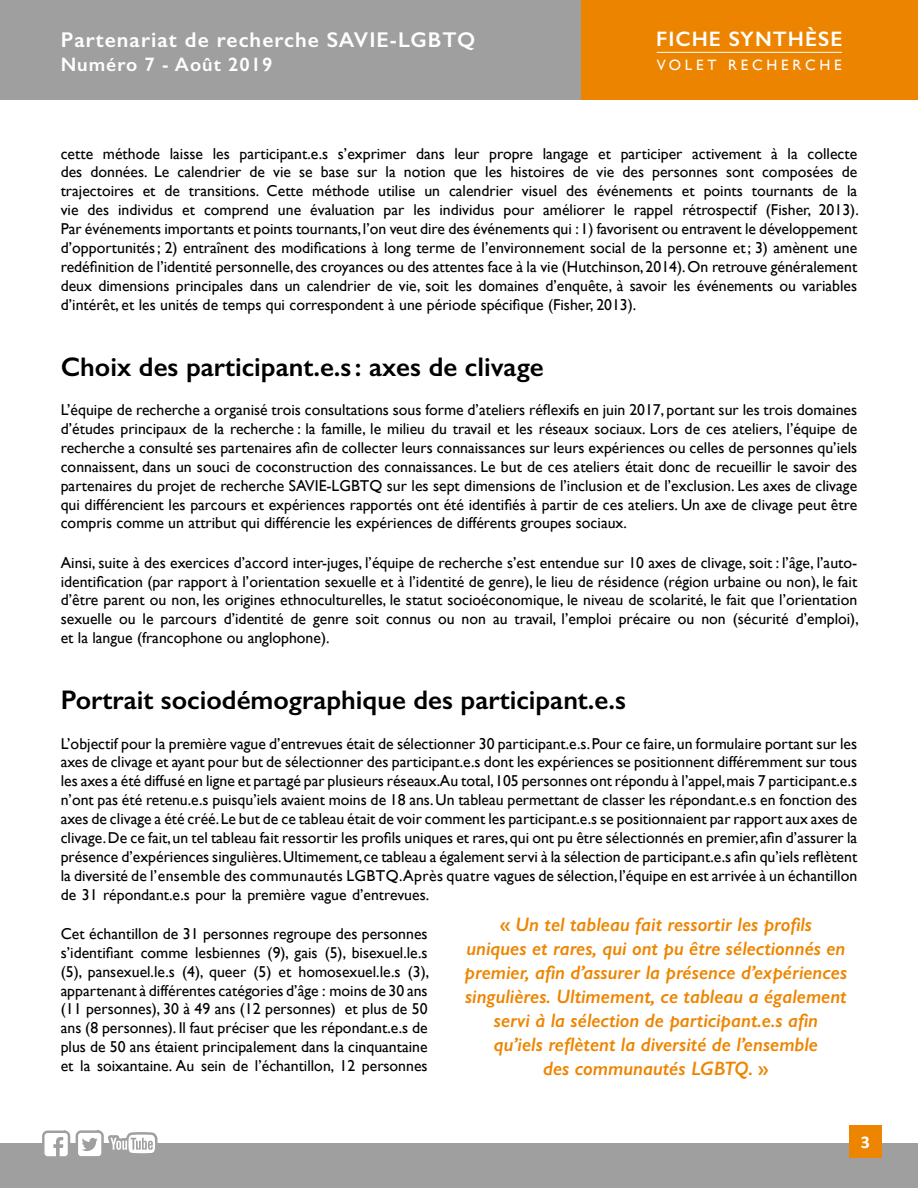
<style>
.page{position:relative;width:918px;height:1188px;background:#fff}
.page>*{position:absolute;margin:0;border:0;box-sizing:border-box;transform-origin:0 0}
.t1{font:600 27px "Gill Sans";color:#000}
.t2{font:600 21.45px "Gill Sans";letter-spacing:.05em;color:#fff}
.t3{font:600 21px "Gill Sans";letter-spacing:.05em;color:#fff}
.t4{font:italic 600 19.5px/24px "Gill Sans";color:#ee8500;text-align:center}
.t5{font:600 19.5px "Gill Sans";letter-spacing:.05em;color:#fff}
.t6{font:700 18px "Calibri";color:#fff}
.t7{font:15.75px/18.9px "Gill Sans";color:#000;text-align:justify}
.t8{font:15px "Gill Sans";letter-spacing:.25em;color:#fff}
.s1{font-style:normal}
</style>
<div class="page">
<div style="left:0;top:1143px;width:918px;height:45px;background:#9f9f9f"></div>
<div style="left:580px;top:0;width:338px;height:100px;background:#ed8400"></div>
<div style="left:0;top:0;width:580px;height:100px;background:#9f9f9f"></div>
<hr style="left:657px;top:52px;width:185px;height:1px;background:#fff">
<div style="left:849px;top:1125px;width:32px;height:33px;background:#ee8500"></div>
<svg style="left:42px;top:1131px;width:28px;height:26px"></svg>
<div style="left:76px;top:1130px;width:28px;height:29px;background:#9f9f9f;border:5px solid #9f9f9f;border-radius:3px"></div>
<svg style="left:76px;top:1130px;width:82px;height:26px"></svg>
<h2 class="t2" style="left:61px;top:26px;width:416px">Partenariat de recherche SAVIE-LGBTQ</h2>
<p class="t5" style="left:61px;top:52px;width:213px">Numéro 7 - Août 2019</p>
<h3 class="t3" style="left:656px;top:27px;width:188px">FICHE SYNTHÈSE</h3>
<p class="t8" style="left:657px;top:56px;width:187px">VOLET RECHERCHE</p>
<p class="t7" style="left:61px;top:144px;width:800px">cette méthode laisse les participant.e.s s’exprimer dans leur propre langage et participer activement à la collecte des données. Le calendrier de vie se base sur la notion que les histoires de vie des personnes sont composées de trajectoires et de transitions. Cette méthode utilise un calendrier visuel des événements et points tournants de la vie des individus et comprend une évaluation par les individus pour améliorer le rappel rétrospectif (Fisher, 2013).<br>Par événements importants et points tournants, l’on veut dire des événements qui : 1) favorisent ou entravent le développement d’opportunités; 2) entraînent des modifications à long terme de l’environnement social de la personne et; 3) amènent une redéfinition de l’identité personnelle, des croyances ou des attentes face à la vie (Hutchinson, 2014). On retrouve généralement deux dimensions principales dans un calendrier de vie, soit les domaines d’enquête, à savoir les événements ou variables d’intérêt, et les unités de temps qui correspondent à une période spécifique (Fisher, 2013).</p>
<h1 class="t1" style="left:61px;top:350px;width:485px">Choix des participant.e.s : axes de clivage</h1>
<p class="t7" style="left:61px;top:400px;width:798px">L’équipe de recherche a organisé trois consultations sous forme d’ateliers réflexifs en juin 2017, portant sur les trois domaines d’études principaux de la recherche : la famille, le milieu du travail et les réseaux sociaux. Lors de ces ateliers, l’équipe de recherche a consulté ses partenaires afin de collecter leurs connaissances sur leurs expériences ou celles de personnes qu’iels connaissent, dans un souci de coconstruction des connaissances. Le but de ces ateliers était donc de recueillir le savoir des partenaires du projet de recherche SAVIE-LGBTQ sur les sept dimensions de l’inclusion et de l’exclusion. Les axes de clivage qui différencient les parcours et expériences rapportés ont été identifiés à partir de ces ateliers. Un axe de clivage peut être compris comme un attribut qui différencie les expériences de différents groupes sociaux.</p>
<p class="t7" style="left:61px;top:553px;width:800px">Ainsi, suite à des exercices d’accord inter-juges, l’équipe de recherche s’est entendue sur 10 axes de clivage, soit : l’âge, l’auto&shy;identification (par rapport à l’orientation sexuelle et à l’identité de genre), le lieu de résidence (région urbaine ou non), le fait d’être parent ou non, les origines ethnoculturelles, le statut socioéconomique, le niveau de scolarité, le fait que l’orientation sexuelle ou le parcours d’identité de genre soit connus ou non au travail, l’emploi précaire ou non (sécurité d’emploi), et la langue (francophone ou anglophone).</p>
<h1 class="t1" style="left:61px;top:684px;width:567px">Portrait sociodémographique des participant.e.s</h1>
<p class="t7" style="left:61px;top:734px;width:798px">L’objectif pour la première vague d’entrevues était de sélectionner 30 participant.e.s. Pour ce faire, un formulaire portant sur les axes de clivage et ayant pour but de sélectionner des participant.e.s dont les expériences se positionnent différemment sur tous les axes a été diffusé en ligne et partagé par plusieurs réseaux.Au total, 105 personnes ont répondu à l’appel, mais 7 participant.e.s n’ont pas été retenu.e.s puisqu’iels avaient moins de 18 ans. Un tableau permettant de classer les répondant.e.s en fonction des axes de clivage a été créé. Le but de ce tableau était de voir comment les participant.e.s se positionnaient par rapport aux axes de clivage. De ce fait, un tel tableau fait ressortir les profils uniques et rares, qui ont pu être sélectionnés en premier, afin d’assurer la présence d’expériences singulières. Ultimement, ce tableau a également servi à la sélection de participant.e.s afin qu’iels reflètent la diversité de l’ensemble des communautés LGBTQ. Après quatre vagues de sélection, l’équipe en est arrivée à un échantillon de 31 répondant.e.s pour la première vague d’entrevues.</p>
<p class="t7" style="left:61px;top:924px;width:370px">Cet échantillon de 31 personnes regroupe des personnes s’identifiant comme lesbiennes (9), gais (5), bisexuel.le.s (5), pansexuel.le.s (4), queer (5) et homosexuel.le.s (3), appartenant à différentes catégories d’âge : moins de 30 ans (11 personnes), 30 à 49 ans (12 personnes) et plus de 50 ans (8 personnes). Il faut préciser que les répondant.e.s de plus de 50 ans étaient principalement dans la cinquantaine et la soixantaine. Au sein de l’échantillon, 12 personnes</p>
<p class="t4" style="left:465px;top:912px;width:384px"><span class="s1">«</span> Un tel tableau fait ressortir les profils<br>uniques et rares, qui ont pu être sélectionnés en premier, afin d’assurer la présence d’expériences singulières. Ultimement, ce tableau a également servi à la sélection de participant.e.s afin<br>qu’iels reflètent la diversité de l’ensemble<br>des communautés LGBTQ. <span class="s1">»</span></p>
<p class="t6" style="left:861px;top:1131px;width:11px">3</p>
</div>
